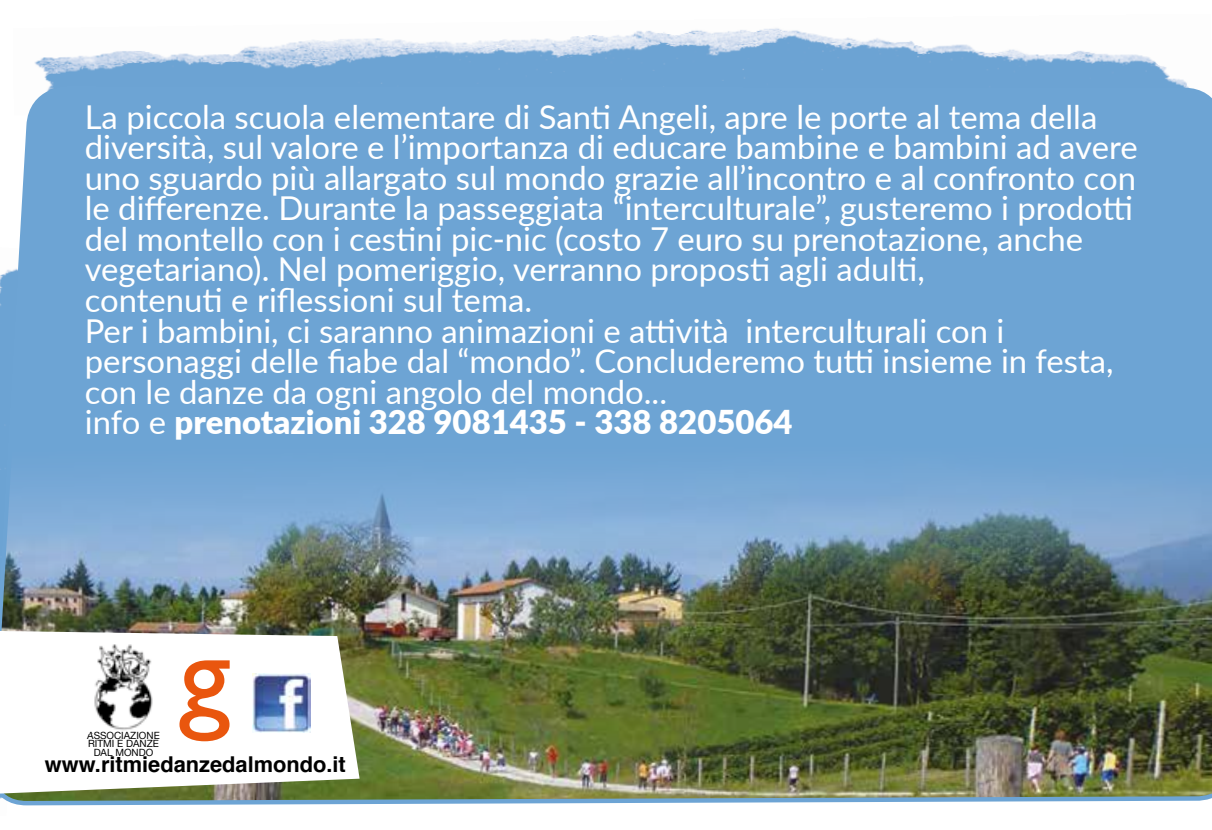
<style>
.page{position:relative;width:1212px;height:830px;background:#fff}
.page>*{position:absolute;margin:0;border:0;box-sizing:border-box;transform-origin:0 0}
.t1{font:32.85px/30.6px "Lato";color:#fff}
.t2{font:700 21.82px "Helvetica";color:#000}
.t3{font:9.9px/8.5px "Helvetica Neue";color:#000;text-align:center}
.s1{font-weight:900}
</style>
<div class="page">
<img style="left:34px;top:28px;width:1153px;height:56px">
<img style="left:0;top:84px;width:1212px;height:722px">
<svg style="left:0;top:630px;width:360px;height:163px"></svg>
<img style="left:252px;top:673px;width:59px;height:59px">
<svg style="left:179px;top:660px;width:51px;height:81px"></svg>
<img style="left:91px;top:640px;width:65px;height:90px">
<p class="t1" style="left:85px;top:100px;width:1054px">La piccola scuola elementare di Santi Angeli, apre le porte al tema della diversità, sul valore e l’importanza di educare bambine e bambini ad avere uno sguardo più allargato sul mondo grazie all’incontro e al confronto con le differenze. Durante la passeggiata “interculturale”, gusteremo i prodotti del montello con i cestini pic-nic (costo 7 euro su prenotazione, anche vegetariano). Nel pomeriggio, verranno proposti agli adulti,<br>contenuti e riflessioni sul tema.<br>Per i bambini, ci saranno animazioni e attività interculturali con i personaggi delle fiabe dal “mondo”. Concluderemo tutti insieme in festa, con le danze da ogni angolo del mondo...<br>info e <span class="s1">prenotazioni 328 9081435 - 338 8205064</span></p>
<p class="t3" style="left:87px;top:730px;width:74px">ASSOCIAZIONE<br>RITMI E DANZE<br>DAL MONDO</p>
<p class="t2" style="left:45px;top:746px;width:302px">www.ritmiedanzedalmondo.it</p>
</div>
